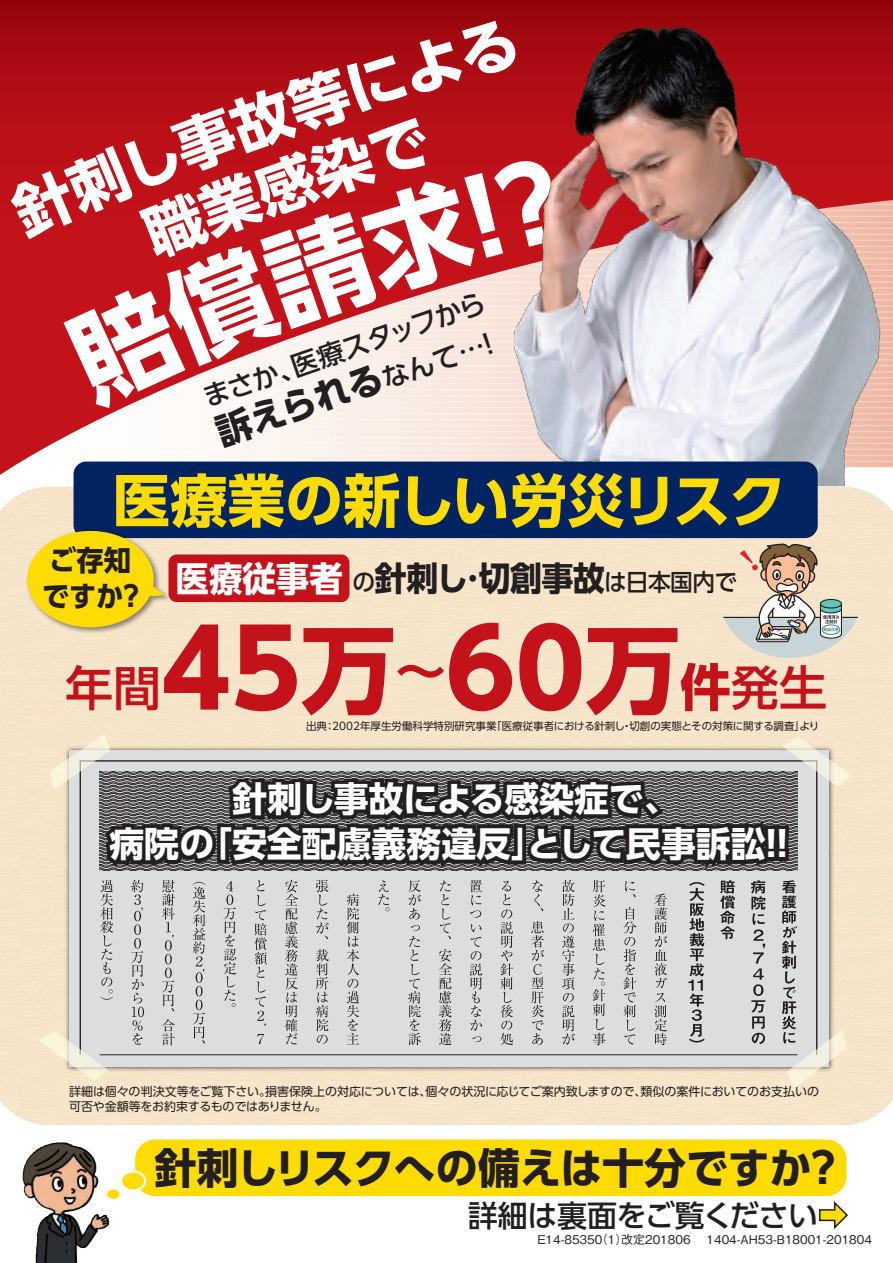
<style>
.page{position:relative;width:893px;height:1263px;background:#fff}
.page>*{position:absolute;margin:0;border:0;box-sizing:border-box;transform-origin:0 0}
.t1{font:700 57.45px "UD Shin Go Pro";color:#ffdc01}
.t2{font:500 48px "UD Shin Go Pro";color:#c4121a}
.t3{font:700 42px "UD Shin Go Pro";letter-spacing:-.005em;color:#231f20}
.t4{font:700 36px "UD Shin Go Pro";color:#231f20}
.t5{font:700 34.8px/44.8px "UD Shin Go Pro";color:#fff;text-align:center}
.t6{font:700 34.8px "UD Shin Go Pro";color:#fff;scale:.96 1}
.t7{font:500 30px "UD Shin Go Pro";letter-spacing:-.02em;color:#231f20}
.t8{font:700 28.35px/36px "UD Shin Go Pro";letter-spacing:-.005em;color:#231f20;scale:.96 1}
.t9{font:500 27px "UD Shin Go Pro";color:#231f20}
.t10{font:500 23.7px "UD Shin Go Pro";letter-spacing:-.03em;color:#231f20;scale:.96 1}
.t11{font:12px/15px "UD Shin Go Pro";letter-spacing:-.01em;color:#231f20}
.t12{font:500 12px "Gothic BBB Pro";color:#231f20}
.t13{font:10.5px "UD Shin Go Pro";color:#231f20}
.s1{font-weight:500;font-size:27px}
.s2{font-weight:700;font-size:105.9px}
.s3{font-weight:700;font-size:94.8px}
.s4{font-weight:700;font-size:50.85px}
.s5{font-weight:700;font-size:33.45px}
.s6{font-weight:400;font-size:33.45px}
.s7{color:#ffdc01}
</style>
<div class="page">
<svg style="left:0;top:0;width:192px;height:432px"></svg>
<img style="left:192px;top:0;width:701px;height:432px">
<img style="left:0;top:432px;width:893px;height:746px">
<div style="left:74px;top:461px;width:744px;height:77px;background:#002361;border-radius:13px"></div>
<div style="left:134px;top:1138px;width:714px;height:59px;background:#ffdc01;border-radius:21px"></div>
<div style="left:132px;top:1136px;width:717px;height:63px;border:3px solid #fff;border-radius:21px"></div>
<div style="left:121px;top:1171px;width:24px;height:19px;background:#ffdc01;border-radius:50%"></div>
<div style="left:120px;top:1170px;width:26px;height:21px;border:2px solid #fff;border-radius:50%"></div>
<div style="left:106px;top:1189px;width:14px;height:10px;background:#ffdc01;border-radius:50%"></div>
<div style="left:106px;top:1188px;width:15px;height:12px;border:2px solid #fff;border-radius:50%"></div>
<svg style="left:819px;top:1201px;width:29px;height:28px"></svg>
<img style="left:23px;top:1142px;width:87px;height:121px">
<div style="left:168px;top:554px;width:181px;height:48px;background:#c4121a;border-radius:8px"></div>
<div style="left:22px;top:744px;width:852px;height:329px;background:#f7e5ca"></div>
<img style="left:23px;top:527px;width:150px;height:109px">
<div style="left:27px;top:531px;width:127px;height:96px;background:#ffdc01;border-radius:50%"></div>
<svg style="left:149px;top:578px;width:16px;height:19px"></svg>
<svg style="left:722px;top:543px;width:140px;height:115px;background:#d4c7b6"></svg>
<svg style="left:38px;top:733px;width:814px;height:355px;background:#b2afac"></svg>
<svg style="left:11px;top:21px;width:554px;height:391px;background:#cc5358"></svg>
<h3 class="t9" style="left:197px;top:377px;width:298px;rotate:-19deg">まさか、医療スタッフから</h3>
<h3 class="t4" style="left:208px;top:405px;width:300px;rotate:-19deg">訴えられる<span class="s1">なんて…！</span></h3>
<h1 class="t1" style="left:113px;top:454px;width:675px">医療業の新しい労災リスク</h1>
<h3 class="t8" style="left:42px;top:542px;width:108px">ご存知ですか？</h3>
<h3 class="t6" style="left:176px;top:550px;width:176px">医療従事者</h3>
<h2 class="t2" style="left:65px;top:649px;width:763px">年間<span class="s2">45</span><span class="s3">万</span><sup>～</sup><span class="s2">60</span><span class="s3">万</span><span class="s4">件</span>発生</h2>
<h3 class="t10" style="left:353px;top:563px;width:402px">の<span class="s5">針刺し</span><span class="s6">・</span><span class="s5">切創事故</span>は日本国内で</h3>
<p class="t13" style="left:306px;top:718px;width:515px">出典：2002年厚生労働科学特別研究事業「医療従事者における針刺し・切創の実態とその対策に関する調査」より</p>
<h3 class="t5" style="left:109px;top:776px;width:692px">針刺し事故による感染症で、<br>病院の「安全配慮義務違反」として民事訴訟！！</h3>
<p class="t11" style="left:69px;top:1084px;width:751px">詳細は個々の判決文等をご覧下さい。損害保険上の対応については、個々の状況に応じてご案内致しますので、類似の案件においてのお支払いの可否や金額等をお約束するものではありません。</p>
<h3 class="t3" style="left:155px;top:1133px;width:691px">針刺しリスクへの備えは十分ですか？</h3>
<h3 class="t7" style="left:468px;top:1191px;width:382px">詳細は裏面をご覧ください<span class="s7">➡</span></h3>
<p class="t12" style="left:537px;top:1230px;width:155px">E14-85350（1）改定201806</p>
<p class="t12" style="left:706px;top:1230px;width:167px">1404-AH53-B18001-201804</p>
</div>
